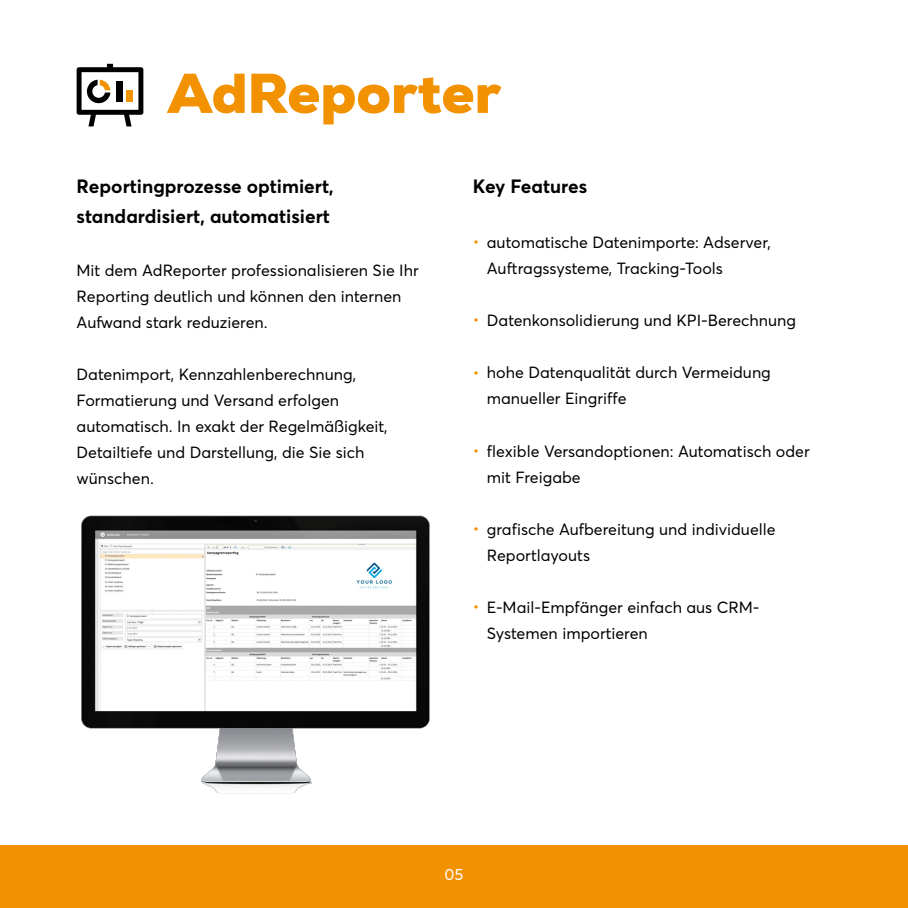
<style>
.page{position:relative;width:908px;height:908px;background:#fff}
.page>*{position:absolute;margin:0;border:0;box-sizing:border-box;transform-origin:0 0}
.t1{font:900 56px "Nexa";color:#f39200}
.t2{font:700 19px/30px "Averta";color:#000}
.t3{font:16px/26px "Averta";color:#000}
.t4{font:16px "Averta";color:#fff}
.s1{color:#f39200}
</style>
<div class="page">
<div style="left:0;top:845px;width:907px;height:62px;background:#f39200"></div>
<svg style="left:77px;top:64px;width:66px;height:62px"></svg>
<img style="left:81px;top:515px;width:349px;height:279px">
<h1 class="t1" style="left:167px;top:57px;width:335px">AdReporter</h1>
<p class="t2" style="left:77px;top:171px;width:258px">Reportingprozesse optimiert, standardisiert, automatisiert</p>
<p class="t3" style="left:77px;top:256px;width:343px">Mit dem AdReporter professionalisieren Sie Ihr<br>Reporting deutlich und können den internen<br>Aufwand stark reduzieren.</p>
<p class="t3" style="left:77px;top:360px;width:312px">Datenimport, Kennzahlenberechnung, Formatierung und Versand erfolgen automatisch. In exakt der Regelmäßigkeit, Detailtiefe und Darstellung, die Sie sich wünschen.</p>
<p class="t2" style="left:472px;top:171px;width:116px">Key Features</p>
<p class="t3" style="left:486px;top:229px;width:285px;text-indent:-14px"><span class="s1">•</span> automatische Datenimporte: Adserver,<br>Auftragssysteme, Tracking-Tools</p>
<p class="t3" style="left:472px;top:307px;width:325px"><span class="s1">•</span> Datenkonsolidierung und KPI-Berechnung</p>
<p class="t3" style="left:486px;top:359px;width:285px;text-indent:-14px"><span class="s1">•</span> hohe Datenqualität durch Vermeidung manueller Eingriffe</p>
<p class="t3" style="left:486px;top:437px;width:324px;text-indent:-14px"><span class="s1">•</span> flexible Versandoptionen: Automatisch oder mit Freigabe</p>
<p class="t3" style="left:486px;top:515px;width:290px;text-indent:-14px"><span class="s1">•</span> grafische Aufbereitung und individuelle<br>Reportlayouts</p>
<p class="t3" style="left:486px;top:593px;width:274px;text-indent:-14px"><span class="s1">•</span> E-Mail-Empfänger einfach aus CRM-<br>Systemen importieren</p>
<p class="t4" style="left:444px;top:864px;width:20px">05</p>
</div>
